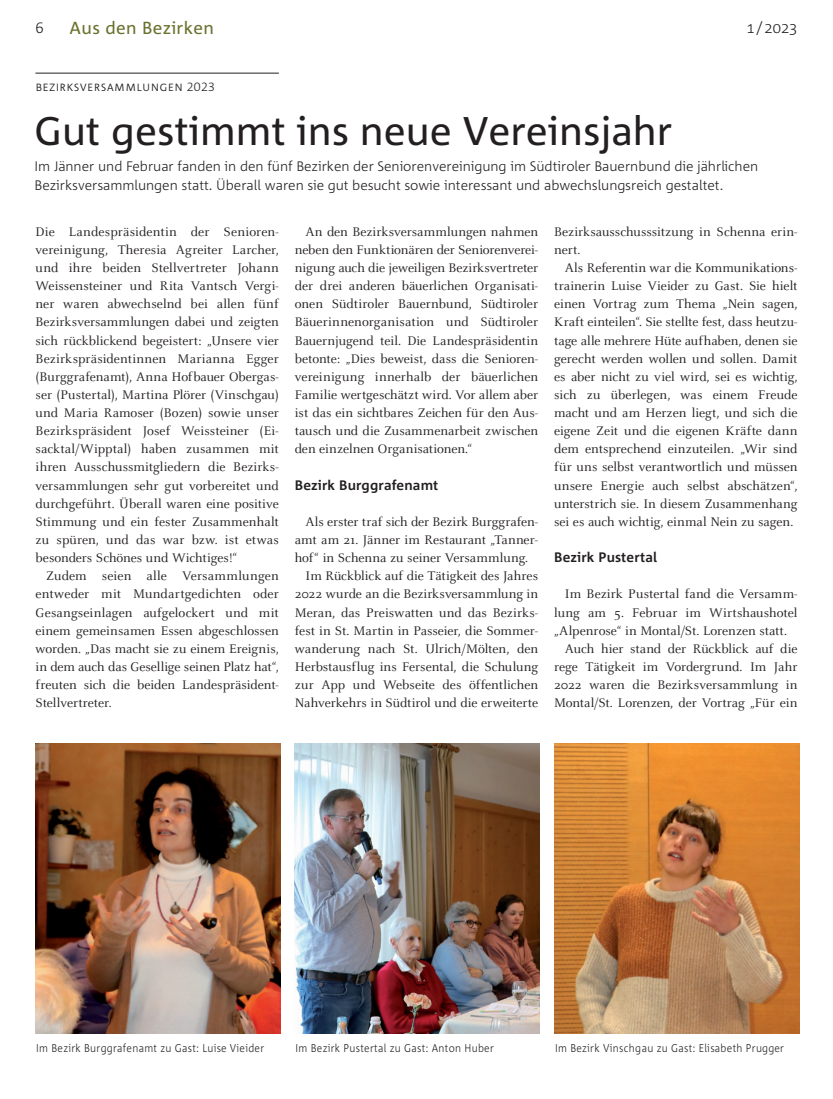
<style>
.page{position:relative;width:833px;height:1099px;background:#fff}
.page>*{position:absolute;margin:0;border:0;box-sizing:border-box;transform-origin:0 0}
.t1{font:40px "Corpid";color:#231f20}
.t2{font:17.5px "Corpid";letter-spacing:.02em;color:#6a722d}
.t3{font:300 15px "Corpid";color:#231f20}
.t4{font:13.75px/18.1px "Celeste OT";letter-spacing:-.005em;color:#231f20;text-align:justify}
.t5{font:300 13.75px/18.8px "Corpid";color:#231f20}
.t6{font:700 13.75px "Corpid";letter-spacing:.01em;color:#231f20}
.t7{font:300 12.5px "Corpid Caps";letter-spacing:.02em;color:#231f20}
.t8{font:300 11.25px "Corpid";letter-spacing:.03em;color:#231f20;scale:.9 1}
</style>
<div class="page">
<hr style="left:35px;top:73px;width:244px;height:1px;background:#231f20">
<img style="left:35px;top:743px;width:245px;height:290px">
<img style="left:295px;top:743px;width:245px;height:290px">
<img style="left:554px;top:743px;width:245px;height:290px">
<p class="t3" style="left:35px;top:19px;width:10px">6</p>
<p class="t2" style="left:70px;top:18px;width:146px">Aus den Bezirken</p>
<p class="t3" style="left:746px;top:19px;width:52px">1/2023</p>
<p class="t7" style="left:35px;top:79px;width:181px">BEZIRKSVERSAMMLUNGEN 2023</p>
<h1 class="t1" style="left:35px;top:109px;width:639px">Gut gestimmt ins neue Vereinsjahr</h1>
<p class="t5" style="left:35px;top:157px;width:725px">Im Jänner und Februar fanden in den fünf Bezirken der Seniorenvereinigung im Südtiroler Bauernbund die jährlichen<br>Bezirksversammlungen statt. Überall waren sie gut besucht sowie interessant und abwechslungsreich gestaltet.</p>
<p class="t4" style="left:295px;top:223px;width:245px;text-indent:11px">An den Bezirksversammlungen nahmen neben den Funktionären der Seniorenverei&shy;nigung auch die jeweiligen Bezirksvertreter der drei anderen bäuerlichen Organisati&shy;onen Südtiroler Bauernbund, Südtiroler Bäuerinnenorganisation und Südtiroler Bauernjugend teil. Die Landespräsidentin betonte: „Dies beweist, dass die Senioren&shy;vereinigung innerhalb der bäuerlichen Familie wertgeschätzt wird. Vor allem aber ist das ein sichtbares Zeichen für den Aus&shy;tausch und die Zusammenarbeit zwischen den einzelnen Organisationen.“</p>
<p class="t6" style="left:295px;top:477px;width:145px">Bezirk Burggrafenamt</p>
<p class="t4" style="left:305px;top:512px;width:234px">Als erster traf sich der Bezirk Burggrafen-</p>
<p class="t4" style="left:295px;top:531px;width:245px">amt am 21. Jänner im Restaurant „Tanner-</p>
<p class="t4" style="left:295px;top:549px;width:235px">hof“ in Schenna zu seiner Versammlung.</p>
<p class="t4" style="left:305px;top:567px;width:234px">Im Rückblick auf die Tätigkeit des Jahres</p>
<p class="t4" style="left:295px;top:585px;width:245px">2022 wurde an die Bezirksversammlung in</p>
<p class="t4" style="left:295px;top:603px;width:245px">Meran, das Preiswatten und das Bezirks-</p>
<p class="t4" style="left:295px;top:621px;width:245px">fest in St. Martin in Passeier, die Sommer-</p>
<p class="t4" style="left:295px;top:639px;width:245px">wanderung nach St. Ulrich/Mölten, den</p>
<p class="t4" style="left:295px;top:657px;width:245px">Herbstausflug ins Fersental, die Schulung</p>
<p class="t4" style="left:295px;top:676px;width:245px">zur App und Webseite des öffentlichen</p>
<p class="t4" style="left:295px;top:694px;width:245px">Nahverkehrs in Südtirol und die erweiterte</p>
<p class="t4" style="left:36px;top:223px;width:245px">Die Landespräsidentin der Senioren&shy;vereinigung, Theresia Agreiter Larcher, und ihre beiden Stellvertreter Johann Weissensteiner und Rita Vantsch Vergi&shy;ner waren abwechselnd bei allen fünf Bezirksversammlungen dabei und zeigten sich rückblickend begeistert: „Unsere vier Bezirkspräsidentinnen Marianna Egger (Burggrafenamt), Anna Hofbauer Obergas&shy;ser (Pustertal), Martina Plörer (Vinschgau) und Maria Ramoser (Bozen) sowie unser Bezirkspräsident Josef Weissteiner (Ei&shy;sacktal/Wipptal) haben zusammen mit ihren Ausschussmitgliedern die Bezirks&shy;versammlungen sehr gut vorbereitet und durchgeführt. Überall waren eine positive Stimmung und ein fester Zusammenhalt zu spüren, und das war bzw. ist etwas besonders Schönes und Wichtiges!“</p>
<p class="t4" style="left:36px;top:567px;width:245px;text-indent:11px">Zudem seien alle Versammlungen entweder mit Mundartgedichten oder Gesangseinlagen aufgelockert und mit einem gemeinsamen Essen abgeschlossen worden. „Das macht sie zu einem Ereignis, in dem auch das Gesellige seinen Platz hat“, freuten sich die beiden Landespräsident-Stellvertreter.</p>
<p class="t4" style="left:554px;top:223px;width:245px">Bezirksausschusssitzung in Schenna erin&shy;nert.</p>
<p class="t4" style="left:554px;top:259px;width:245px;text-indent:11px">Als Referentin war die Kommunikations&shy;trainerin Luise Vieider zu Gast. Sie hielt einen Vortrag zum Thema „Nein sagen, Kraft einteilen“. Sie stellte fest, dass heutzu&shy;tage alle mehrere Hüte aufhaben, denen sie gerecht werden wollen und sollen. Damit es aber nicht zu viel wird, sei es wichtig, sich zu überlegen, was einem Freude macht und am Herzen liegt, und sich die eigene Zeit und die eigenen Kräfte dann dem entsprechend einzuteilen. „Wir sind für uns selbst verantwortlich und müssen unsere Energie auch selbst abschätzen“, unterstrich sie. In diesem Zusammenhang sei es auch wichtig, einmal Nein zu sagen.</p>
<p class="t6" style="left:554px;top:549px;width:105px">Bezirk Pustertal</p>
<p class="t4" style="left:565px;top:585px;width:234px">Im Bezirk Pustertal fand die Versamm-</p>
<p class="t4" style="left:554px;top:603px;width:245px">lung am 5. Februar im Wirtshaushotel</p>
<p class="t4" style="left:554px;top:621px;width:234px">„Alpenrose“ in Montal/St. Lorenzen statt.</p>
<p class="t4" style="left:565px;top:639px;width:234px">Auch hier stand der Rückblick auf die</p>
<p class="t4" style="left:554px;top:657px;width:245px">rege Tätigkeit im Vordergrund. Im Jahr</p>
<p class="t4" style="left:554px;top:676px;width:245px">2022 waren die Bezirksversammlung in</p>
<p class="t4" style="left:554px;top:694px;width:245px">Montal/St. Lorenzen, der Vortrag „Für ein</p>
<p class="t8" style="left:36px;top:1041px;width:255px">Im Bezirk Burggrafenamt zu Gast: Luise Vieider</p>
<p class="t8" style="left:295px;top:1041px;width:222px">Im Bezirk Pustertal zu Gast: Anton Huber</p>
<p class="t8" style="left:555px;top:1041px;width:256px">Im Bezirk Vinschgau zu Gast: Elisabeth Prugger</p>
</div>
